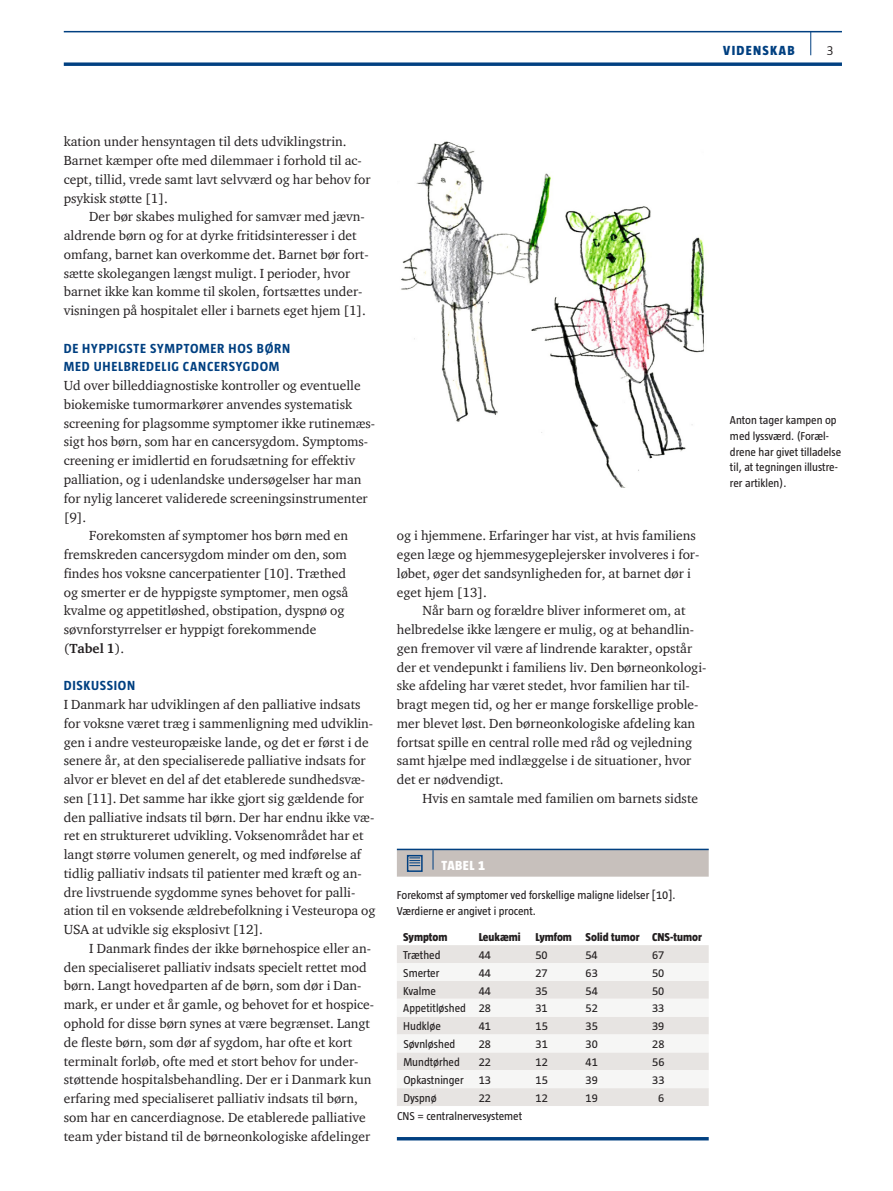
<style>
.page{position:relative;width:893px;height:1191px;background:#fff}
.page>*{position:absolute;margin:0;border:0;box-sizing:border-box;transform-origin:0 0}
.t1{font:13.5px/18.8px "ITC Charter Com";color:#231f20}
.t2{font:700 13.5px/18.8px "Taz";letter-spacing:.055em;color:#014081}
.t3{font:800 13.5px "Taz";letter-spacing:.095em;color:#014081}
.t4{font:700 13.5px "ITC Charter Com";color:#231f20}
.t5{font:800 13.5px "Taz";color:#fff}
.t6{font:300 13.5px "Taz";color:#231f20}
.t7{font:11.7px/15.8px "Taz";color:#231f20}
.t8{font:800 11.7px "Taz";color:#231f20}
.s1{font-weight:400}
</style>
<div class="page">
<hr style="left:64px;top:31px;width:778px;height:1px;background:#014081">
<svg style="left:64px;top:62px;width:778px;height:4px;background:#235991"></svg>
<svg style="left:810px;top:32px;width:1px;height:23px"></svg>
<img style="left:401px;top:141px;width:304px;height:346px">
<hr style="left:397px;top:848px;width:36px;height:2px;background:#014081">
<hr style="left:433px;top:848px;width:276px;height:2px;background:#014081">
<svg style="left:397px;top:849px;width:312px;height:27px;background:#bab7b8"></svg>
<div style="left:397px;top:945px;width:312px;height:161px;background:#e7e4e2"></div>
<svg style="left:397px;top:963px;width:312px;height:125px"></svg>
<hr style="left:397px;top:1137px;width:312px;height:3px;background:#014081">
<p class="t3" style="left:723px;top:43px;width:73px">VIDENSKAB</p>
<p class="t6" style="left:827px;top:43px;width:8px">3</p>
<p class="t1" style="left:64px;top:132px;width:308px">kation under hensyntagen til dets udviklingstrin.<br>Barnet kæmper ofte med dilemmaer i forhold til ac&shy;cept, tillid, vrede samt lavt selvværd og har behov for psykisk støtte [1].</p>
<p class="t1" style="left:64px;top:207px;width:306px;text-indent:26px">Der bør skabes mulighed for samvær med jævn&shy;aldrende børn og for at dyrke fritidsinteresser i det omfang, barnet kan overkomme det. Barnet bør fort&shy;sætte skolegangen længst muligt. I perioder, hvor barnet ikke kan komme til skolen, fortsættes under&shy;visningen på hospitalet eller i barnets eget hjem [1].</p>
<p class="t2" style="left:64px;top:338px;width:228px">DE HYPPIGSTE SYMPTOMER HOS BØRN<br>MED UHELBREDELIG CANCERSYGDOM</p>
<p class="t1" style="left:64px;top:376px;width:298px">Ud over billeddiagnostiske kontroller og eventuelle</p>
<p class="t1" style="left:64px;top:395px;width:290px">biokemiske tumormarkører anvendes systematisk</p>
<p class="t1" style="left:64px;top:413px;width:313px">screening for plagsomme symptomer ikke rutinemæs-</p>
<p class="t1" style="left:64px;top:432px;width:306px">sigt hos børn, som har en cancersygdom. Symptoms-</p>
<p class="t1" style="left:64px;top:451px;width:293px">creening er imidlertid en forudsætning for effektiv</p>
<p class="t1" style="left:64px;top:470px;width:299px">palliation, og i udenlandske undersøgelser har man</p>
<p class="t1" style="left:64px;top:488px;width:305px">for nylig lanceret validerede screeningsinstrumenter</p>
<p class="t1" style="left:64px;top:507px;width:24px">[9].</p>
<p class="t1" style="left:89px;top:526px;width:260px">Forekomsten af symptomer hos børn med en</p>
<p class="t1" style="left:64px;top:545px;width:285px">fremskreden cancersygdom minder om den, som</p>
<p class="t1" style="left:64px;top:563px;width:284px">findes hos voksne cancerpatienter [10]. Træthed</p>
<p class="t1" style="left:64px;top:582px;width:286px">og smerter er de hyppigste symptomer, men også</p>
<p class="t1" style="left:64px;top:601px;width:282px">kvalme og appetitløshed, obstipation, dyspnø og</p>
<p class="t1" style="left:64px;top:620px;width:254px">søvnforstyrrelser er hyppigt forekommende</p>
<p class="t4" style="left:64px;top:640px;width:62px"><span class="s1">(</span>Tabel 1<span class="s1">).</span></p>
<p class="t2" style="left:64px;top:676px;width:73px">DISKUSSION</p>
<p class="t1" style="left:64px;top:695px;width:313px">I Danmark har udviklingen af den palliative indsats for voksne været træg i sammenligning med udviklin&shy;gen i andre vesteuropæiske lande, og det er først i de senere år, at den specialiserede palliative indsats for alvor er blevet en del af det etablerede sundhedsvæ&shy;sen [11]. Det samme har ikke gjort sig gældende for den palliative indsats til børn. Der har endnu ikke væ&shy;ret en struktureret udvikling. Voksenområdet har et langt større volumen generelt, og med indførelse af tidlig palliativ indsats til patienter med kræft og an&shy;dre livstruende sygdomme synes behovet for palli&shy;ation til en voksende ældrebefolkning i Vesteuropa og USA at udvikle sig eksplosivt [12].</p>
<p class="t1" style="left:64px;top:938px;width:312px;text-indent:26px">I Danmark findes der ikke børnehospice eller an&shy;den specialiseret palliativ indsats specielt rettet mod børn. Langt hovedparten af de børn, som dør i Dan&shy;mark, er under et år gamle, og behovet for et hospice&shy;ophold for disse børn synes at være begrænset. Langt de fleste børn, som dør af sygdom, har ofte et kort terminalt forløb, ofte med et stort behov for under&shy;støttende hospitalsbehandling. Der er i Danmark kun erfaring med specialiseret palliativ indsats til børn, som har en cancerdiagnose. De etablerede palliative team yder bistand til de børneonkologiske afdelinger</p>
<p class="t1" style="left:397px;top:526px;width:304px">og i hjemmene. Erfaringer har vist, at hvis familiens egen læge og hjemmesygeplejersker involveres i for&shy;løbet, øger det sandsynligheden for, at barnet dør i eget hjem [13].</p>
<p class="t1" style="left:397px;top:601px;width:311px;text-indent:26px">Når barn og forældre bliver informeret om, at helbredelse ikke længere er mulig, og at behandlin&shy;gen fremover vil være af lindrende karakter, opstår der et vendepunkt i familiens liv. Den børneonkologi&shy;ske afdeling har været stedet, hvor familien har til&shy;bragt megen tid, og her er mange forskellige proble&shy;mer blevet løst. Den børneonkologiske afdeling kan fortsat spille en central rolle med råd og vejledning samt hjælpe med indlæggelse i de situationer, hvor det er nødvendigt.</p>
<p class="t1" style="left:422px;top:788px;width:277px">Hvis en samtale med familien om barnets sidste</p>
<p class="t5" style="left:441px;top:857px;width:45px">Tabe l 1</p>
<p class="t7" style="left:397px;top:886px;width:280px">Forekomst af symptomer ved forskellige maligne lidelser [10].<br>Værdierne er angivet i procent.</p>
<p class="t8" style="left:403px;top:930px;width:46px">Symptom</p>
<p class="t8" style="left:479px;top:930px;width:44px">Leukæmi</p>
<p class="t8" style="left:535px;top:930px;width:168px">Lymfom Solid tumor CNS-tumor</p>
<p class="t7" style="left:403px;top:946px;width:39px">Træthed</p>
<p class="t7" style="left:479px;top:946px;width:14px">44</p>
<p class="t7" style="left:535px;top:946px;width:14px">50</p>
<p class="t7" style="left:586px;top:946px;width:14px">54</p>
<p class="t7" style="left:652px;top:946px;width:14px">67</p>
<p class="t7" style="left:403px;top:964px;width:38px">Smerter</p>
<p class="t7" style="left:479px;top:964px;width:14px">44</p>
<p class="t7" style="left:535px;top:964px;width:14px">27</p>
<p class="t7" style="left:586px;top:964px;width:14px">63</p>
<p class="t7" style="left:652px;top:964px;width:14px">50</p>
<p class="t7" style="left:403px;top:982px;width:34px">Kvalme</p>
<p class="t7" style="left:479px;top:982px;width:14px">44</p>
<p class="t7" style="left:536px;top:982px;width:14px">35</p>
<p class="t7" style="left:586px;top:982px;width:14px">54</p>
<p class="t7" style="left:652px;top:982px;width:14px">50</p>
<p class="t7" style="left:403px;top:1000px;width:89px">Appetitløshed 28</p>
<p class="t7" style="left:536px;top:1000px;width:14px">31</p>
<p class="t7" style="left:586px;top:1000px;width:14px">52</p>
<p class="t7" style="left:652px;top:1000px;width:14px">33</p>
<p class="t7" style="left:403px;top:1018px;width:39px">Hudkløe</p>
<p class="t7" style="left:479px;top:1018px;width:14px">41</p>
<p class="t7" style="left:536px;top:1018px;width:14px">15</p>
<p class="t7" style="left:586px;top:1018px;width:14px">35</p>
<p class="t7" style="left:652px;top:1018px;width:14px">39</p>
<p class="t7" style="left:403px;top:1036px;width:53px">Søvnløshed</p>
<p class="t7" style="left:479px;top:1036px;width:14px">28</p>
<p class="t7" style="left:536px;top:1036px;width:14px">31</p>
<p class="t7" style="left:586px;top:1036px;width:14px">30</p>
<p class="t7" style="left:652px;top:1036px;width:14px">28</p>
<p class="t7" style="left:403px;top:1054px;width:58px">Mundtørhed</p>
<p class="t7" style="left:479px;top:1054px;width:14px">22</p>
<p class="t7" style="left:536px;top:1054px;width:14px">12</p>
<p class="t7" style="left:586px;top:1054px;width:14px">41</p>
<p class="t7" style="left:652px;top:1054px;width:14px">56</p>
<p class="t7" style="left:403px;top:1072px;width:62px">Opkastninger</p>
<p class="t7" style="left:479px;top:1072px;width:14px">13</p>
<p class="t7" style="left:536px;top:1072px;width:14px">15</p>
<p class="t7" style="left:586px;top:1072px;width:14px">39</p>
<p class="t7" style="left:652px;top:1072px;width:14px">33</p>
<p class="t7" style="left:403px;top:1089px;width:35px">Dyspnø</p>
<p class="t7" style="left:479px;top:1089px;width:14px">22</p>
<p class="t7" style="left:536px;top:1089px;width:14px">12</p>
<p class="t7" style="left:586px;top:1089px;width:14px">19</p>
<p class="t7" style="left:658px;top:1089px;width:8px">6</p>
<p class="t7" style="left:397px;top:1107px;width:127px">CNS = centralnervesystemet</p>
<p class="t7" style="left:730px;top:412px;width:113px">Anton tager kampen op med lyssværd. (Foræl&shy;drene har givet tilladelse til, at tegningen illustre&shy;rer artiklen).</p>
</div>
